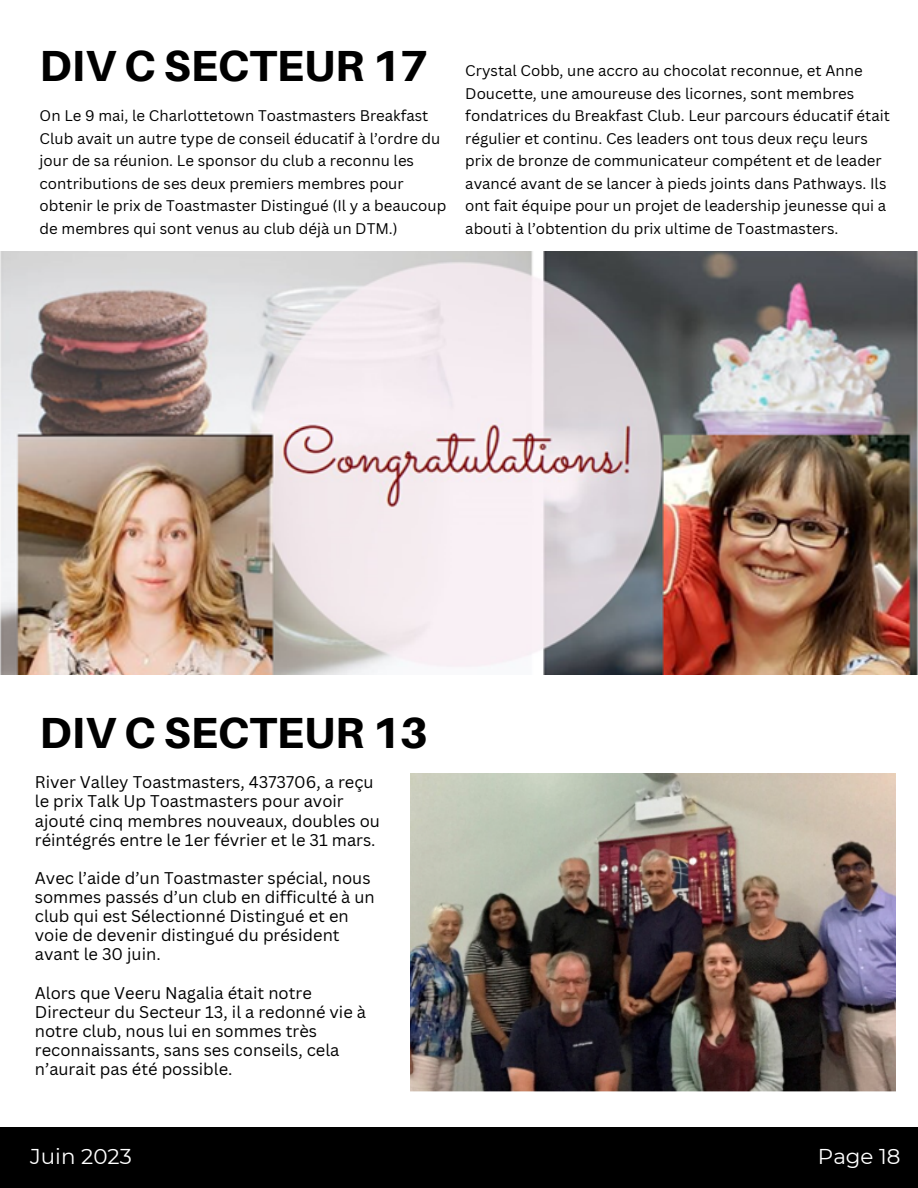
<style>
.page{position:relative;width:918px;height:1188px;background:#fff}
.page>*{position:absolute;margin:0;border:0;box-sizing:border-box;transform-origin:0 0}
.t1{font:800 43.65px "Aileron";color:#000}
.t2{font:21.45px "Montserrat";color:#fff}
.t3{font:16.5px/19.2px "Canva Sans";color:#000}
.t4{font:15px/22.5px "Canva Sans";color:#000}
</style>
<div class="page">
<img style="left:0;top:252px;width:918px;height:423px">
<img style="left:410px;top:773px;width:485px;height:319px">
<div style="left:0;top:1127px;width:918px;height:61px;background:#000"></div>
<p class="t1" style="left:40px;top:38px;width:390px">DIV C SECTEUR 17</p>
<p class="t4" style="left:40px;top:104px;width:408px">On Le 9 mai, le Charlottetown Toastmasters Breakfast Club avait un autre type de conseil éducatif à l’ordre du jour de sa réunion. Le sponsor du club a reconnu les contributions de ses deux premiers membres pour obtenir le prix de Toastmaster Distingué (Il y a beaucoup de membres qui sont venus au club déjà un DTM.)</p>
<p class="t4" style="left:465px;top:59px;width:426px">Crystal Cobb, une accro au chocolat reconnue, et Anne Doucette, une amoureuse des licornes, sont membres fondatrices du Breakfast Club. Leur parcours éducatif était régulier et continu. Ces leaders ont tous deux reçu leurs prix de bronze de communicateur compétent et de leader avancé avant de se lancer à pieds joints dans Pathways. Ils ont fait équipe pour un projet de leadership jeunesse qui a abouti à l’obtention du prix ultime de Toastmasters.</p>
<p class="t1" style="left:40px;top:705px;width:390px">DIV C SECTEUR 13</p>
<p class="t3" style="left:35px;top:772px;width:347px">River Valley Toastmasters, 4373706, a reçu le prix Talk Up Toastmasters pour avoir ajouté cinq membres nouveaux, doubles ou réintégrés entre le 1er février et le 31 mars.</p>
<p class="t3" style="left:35px;top:868px;width:341px">Avec l’aide d’un Toastmaster spécial, nous sommes passés d’un club en difficulté à un club qui est Sélectionné Distingué et en voie de devenir distingué du président avant le 30 juin.</p>
<p class="t3" style="left:35px;top:983px;width:333px">Alors que Veeru Nagalia était notre Directeur du Secteur 13, il a redonné vie à notre club, nous lui en sommes très reconnaissants, sans ses conseils, cela n’aurait pas été possible.</p>
<p class="t2" style="left:30px;top:1143px;width:103px">Juin 2023</p>
<p class="t2" style="left:818px;top:1143px;width:84px">Page 18</p>
</div>
